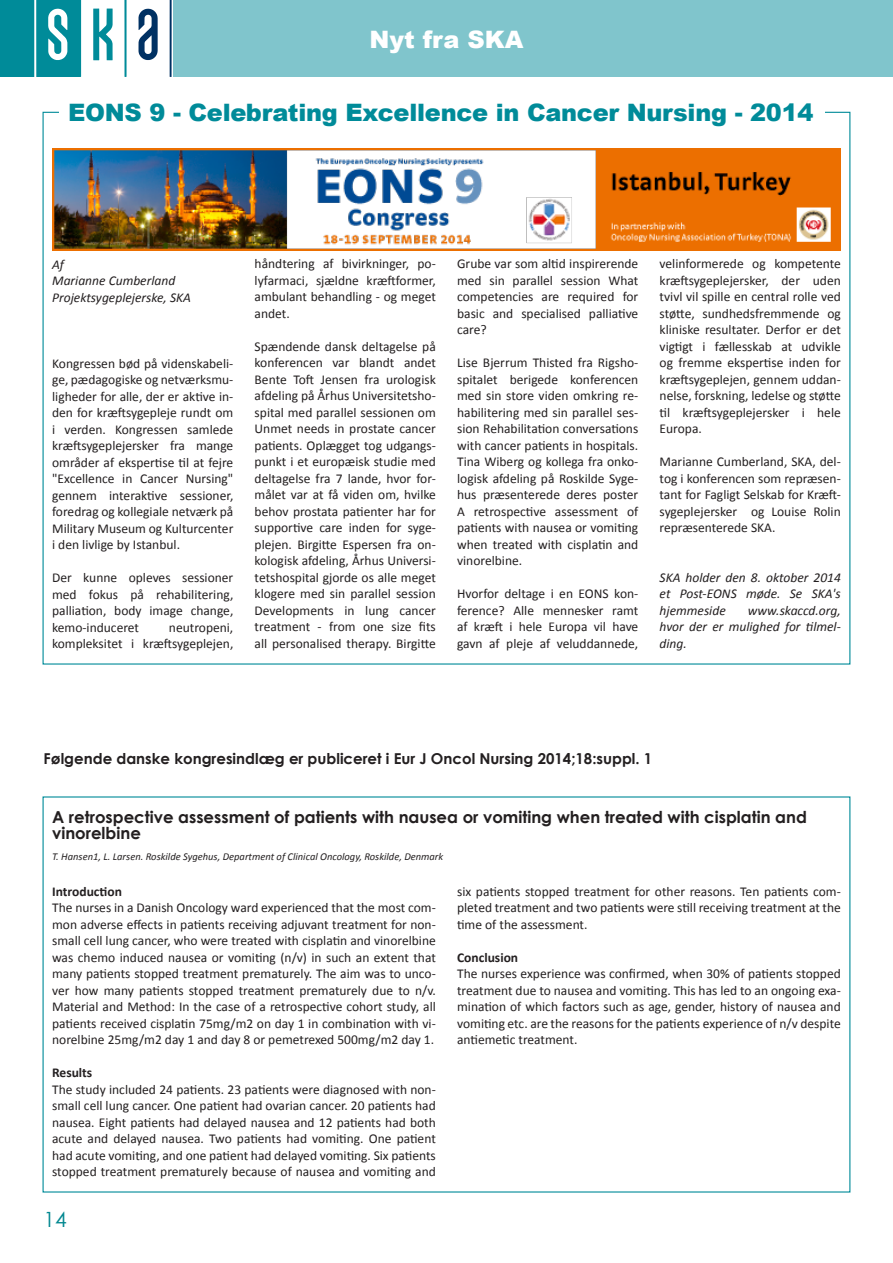
<style>
.page{position:relative;width:893px;height:1263px;background:#fff}
.page>*{position:absolute;margin:0;border:0;box-sizing:border-box;transform-origin:0 0}
.t1{font:900 24px "Arial";letter-spacing:-.01em;color:#008b99}
.t2{font:900 24px "Arial";color:#fff}
.t3{font:21px "Century Gothic";color:#008790}
.t4{font:700 16.5px/16.5px "Century Gothic";color:#231f20}
.t5{font:700 15px "Century Gothic";color:#231f20}
.t6{font:13.5px/16.5px "Calibri";color:#231f20;text-align:justify}
.t7{font:italic 13.5px/16.5px "Calibri";color:#231f20;text-align:justify}
.t8{font:700 13.5px "Calibri";color:#231f20}
.t9{font:italic 10.5px "Calibri";color:#231f20}
</style>
<div class="page">
<div style="left:0;top:0;width:80px;height:77px;background:#008b99"></div>
<div style="left:174px;top:0;width:719px;height:77px;background:#80c5cc"></div>
<svg style="left:34px;top:0;width:2px;height:77px"></svg>
<svg style="left:80px;top:0;width:1px;height:77px"></svg>
<svg style="left:124px;top:0;width:3px;height:77px"></svg>
<svg style="left:170px;top:0;width:2px;height:77px"></svg>
<svg style="left:93px;top:9px;width:20px;height:51px"></svg>
<svg style="left:48px;top:9px;width:19px;height:51px"></svg>
<svg style="left:139px;top:9px;width:19px;height:51px"></svg>
<img style="left:52px;top:149px;width:789px;height:102px">
<h1 class="t2" style="left:370px;top:22px;width:155px">Nyt fra SKA</h1>
<h1 class="t1" style="left:68px;top:95px;width:747px">EONS 9 - Celebrating Excellence in Cancer Nursing - 2014</h1>
<p class="t7" style="left:52px;top:255px;width:140px;text-align:left">Af<br>Marianne Cumberland<br>Projektsygeplejerske, SKA</p>
<p class="t6" style="left:52px;top:355px;width:183px">Kongressen bød på videnskabeli&shy;ge, pædagogiske og netværksmu&shy;ligheder for alle, der er aktive in&shy;den for kræftsygepleje rundt om i verden. Kongressen samlede kræftsygeplejersker fra mange områder af ekspertise til at fejre "Excellence in Cancer Nursing" gennem interaktive sessioner, foredrag og kollegiale netværk på Military Museum og Kulturcenter i den livlige by Istanbul.</p>
<p class="t6" style="left:52px;top:569px;width:183px">Der kunne opleves sessioner med fokus på rehabilitering, palliation, body image change, kemo-induceret</p>
<p class="t6" style="left:52px;top:619px;width:183px;text-align:right">neutropeni,<br>kompleksitet i kræftsygeplejen,</p>
<p class="t6" style="left:255px;top:256px;width:183px">håndtering af bivirkninger, po&shy;lyfarmaci, sjældne kræftformer, ambulant behandling - og meget andet.</p>
<p class="t6" style="left:255px;top:338px;width:183px">Spændende dansk deltagelse på konferencen var blandt andet Bente Toft Jensen fra urologisk afdeling på Århus Universitetsho&shy;spital med parallel sessionen om Unmet needs in prostate cancer patients. Oplægget tog udgangs&shy;punkt i et europæisk studie med deltagelse fra 7 lande, hvor for&shy;målet var at få viden om, hvilke behov prostata patienter har for supportive care inden for syge&shy;plejen. Birgitte Espersen fra on&shy;kologisk afdeling, Århus Universi&shy;tetshospital gjorde os alle meget klogere med sin parallel session Developments in lung cancer treatment - from one size fits all personalised therapy. Birgitte</p>
<p class="t6" style="left:457px;top:256px;width:183px">Grube var som altid inspirerende med sin parallel session What competencies are required for basic and specialised palliative care?</p>
<p class="t6" style="left:457px;top:355px;width:183px">Lise Bjerrum Thisted fra Rigsho&shy;spitalet berigede konferencen med sin store viden omkring re&shy;habilitering med sin parallel ses&shy;sion Rehabilitation conversations with cancer patients in hospitals.<br>Tina Wiberg og kollega fra onko&shy;logisk afdeling på Roskilde Syge&shy;hus præsenterede deres poster A retrospective assessment of patients with nausea or vomiting when treated with cisplatin and vinorelbine.</p>
<p class="t6" style="left:457px;top:586px;width:183px">Hvorfor deltage i en EONS kon&shy;ference? Alle mennesker ramt af kræft i hele Europa vil have gavn af pleje af veluddannede,</p>
<p class="t6" style="left:660px;top:256px;width:183px">velinformerede og kompetente kræftsygeplejersker, der uden tvivl vil spille en central rolle ved støtte, sundhedsfremmende og kliniske resultater. Derfor er det vigtigt i fællesskab at udvikle og fremme ekspertise inden for kræftsygeplejen, gennem uddan&shy;nelse, forskning, ledelse og støtte til kræftsygeplejersker i hele Europa.</p>
<p class="t6" style="left:660px;top:454px;width:183px">Marianne Cumberland, SKA, del&shy;tog i konferencen som repræsen&shy;tant for Fagligt Selskab for Kræft&shy;sygeplejersker og Louise Rolin repræsenterede SKA.</p>
<p class="t7" style="left:660px;top:569px;width:183px">SKA holder den 8. oktober 2014 et Post-EONS møde. Se SKA's hjemmeside</p>
<p class="t7" style="left:660px;top:602px;width:183px;text-indent:88px">www.skaccd.org, hvor der er mulighed for tilmel&shy;ding.</p>
<p class="t5" style="left:44px;top:747px;width:610px">Følgende danske kongresindlæg er publiceret i Eur J Oncol Nursing 2014;18:suppl. 1</p>
<p class="t4" style="left:52px;top:808px;width:756px">A retrospective assessment of patients with nausea or vomiting when treated with cisplatin and vinorelbine</p>
<p class="t9" style="left:52px;top:850px;width:393px">T. Hansen1, L. Larsen. Roskilde Sygehus, Department of Clinical Oncology, Roskilde, Denmark</p>
<p class="t8" style="left:52px;top:882px;width:71px">Introduction</p>
<p class="t6" style="left:52px;top:899px;width:385px">The nurses in a Danish Oncology ward experienced that the most com&shy;mon adverse effects in patients receiving adjuvant treatment for non&shy;small cell lung cancer, who were treated with cisplatin and vinorelbine was chemo induced nausea or vomiting (n/v) in such an extent that many patients stopped treatment prematurely. The aim was to unco&shy;ver how many patients stopped treatment prematurely due to n/v.<br>Material and Method: In the case of a retrospective cohort study, all patients received cisplatin 75mg/m2 on day 1 in combination with vi&shy;norelbine 25mg/m2 day 1 and day 8 or pemetrexed 500mg/m2 day 1.</p>
<p class="t8" style="left:52px;top:1064px;width:42px">Results</p>
<p class="t6" style="left:52px;top:1081px;width:385px">The study included 24 patients. 23 patients were diagnosed with non&shy;small cell lung cancer. One patient had ovarian cancer. 20 patients had nausea. Eight patients had delayed nausea and 12 patients had both acute and delayed nausea. Two patients had vomiting. One patient had acute vomiting, and one patient had delayed vomiting. Six patients stopped treatment prematurely because of nausea and vomiting and</p>
<p class="t6" style="left:457px;top:883px;width:385px">six patients stopped treatment for other reasons. Ten patients com&shy;pleted treatment and two patients were still receiving treatment at the time of the assessment.</p>
<p class="t8" style="left:457px;top:948px;width:63px">Conclusion</p>
<p class="t6" style="left:457px;top:965px;width:385px">The nurses experience was confirmed, when 30% of patients stopped treatment due to nausea and vomiting. This has led to an ongoing exa&shy;mination of which factors such as age, gender, history of nausea and vomiting etc. are the reasons for the patients experience of n/v despite antiemetic treatment.</p>
<h2 class="t3" style="left:44px;top:1204px;width:25px">14</h2>
</div>
